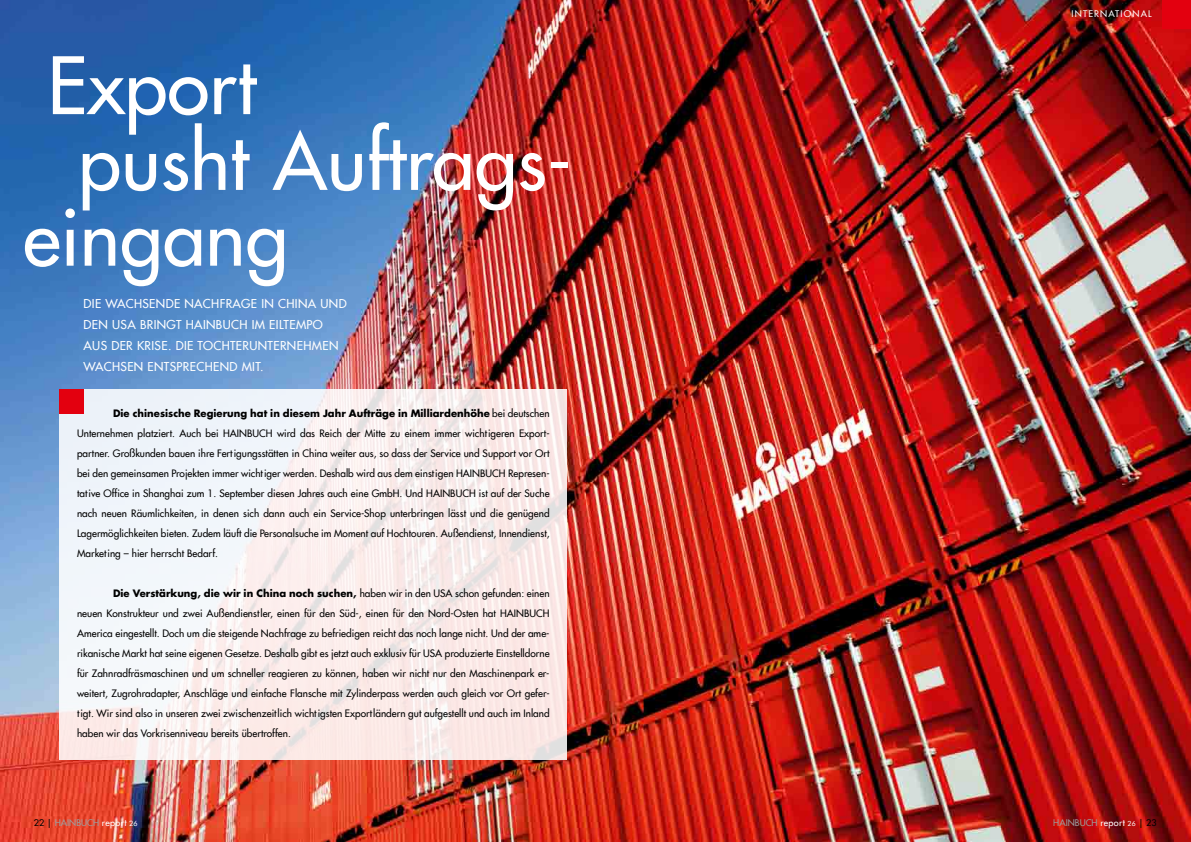
<style>
.page{position:relative;width:1191px;height:842px;background:#fff}
.page>*{position:absolute;margin:0;border:0;box-sizing:border-box;transform-origin:0 0}
.t1{font:500 76.8px "Futura Com";color:#fff}
.t2{font:500 12px "Futura Com";letter-spacing:.03em;color:#fff}
.t3{font:500 10px/20px "Futura Com";letter-spacing:.005em;color:#000;text-align:justify}
.t4{font:500 9px "Futura Com";color:#9c9d9d}
.t5{font:500 9px "Futura Com";color:#fff}
.s1{font-weight:700}
.s2{color:#000}
.s3{color:#fff}
.s4{font-size:7px;color:#fff}
.s5{font-size:6.7px;color:#fff}
</style>
<div class="page">
<img style="left:0;top:0;width:1191px;height:842px">
<div style="left:1162px;top:0;width:29px;height:28px;background:#e3000f"></div>
<svg style="left:60px;top:389px;width:507px;height:371px"></svg>
<div style="left:60px;top:389px;width:24px;height:25px;background:#e3000f"></div>
<h1 class="t1" style="left:47px;top:29px;width:210px">Export</h1>
<h1 class="t1" style="left:78px;top:104px;width:495px">pusht Auftrags-</h1>
<h1 class="t1" style="left:23px;top:180px;width:267px">eingang</h1>
<p class="t2" style="left:84px;top:294px;width:32px">Die wachsende</p>
<p class="t2" style="left:184px;top:294px;width:19px">Nachfrage</p>
<p class="t2" style="left:261px;top:294px;width:34px">in China</p>
<p class="t2" style="left:320px;top:294px;width:10px">und</p>
<p class="t2" style="left:84px;top:315px;width:9px">den</p>
<p class="t2" style="left:112px;top:315px;width:36px">USA bringt</p>
<p class="t2" style="left:186px;top:315px;width:98px">HAINBUCH im Eiltempo</p>
<p class="t2" style="left:84px;top:336px;width:9px">aus</p>
<p class="t2" style="left:111px;top:336px;width:8px">der</p>
<p class="t2" style="left:137px;top:336px;width:14px">Krise</p>
<p class="t2" style="left:168px;top:336px;width:44px">. Die Tochterunternehmen</p>
<p class="t2" style="left:84px;top:357px;width:10px">wachsen</p>
<p class="t2" style="left:148px;top:357px;width:9px">entsprechend</p>
<p class="t2" style="left:242px;top:357px;width:23px">mit.</p>
<p class="t3" style="left:77px;top:403px;width:474px;text-indent:36px"><span class="s1">Die chinesische Regierung hat in diesem Jahr Aufträge in Milliardenhöhe</span> bei deutschen Unternehmen platziert. Auch bei HAINBUCH wird das Reich der Mitte zu einem immer wichtigeren Export&shy;partner. Großkunden bauen ihre Fertigungsstätten in China weiter aus, so dass der Service und Support vor Ort bei den gemeinsamen Projekten immer wichtiger werden. Deshalb wird aus dem einstigen HAINBUCH Represen&shy;tative Office in Shanghai zum 1. September diesen Jahres auch eine GmbH. Und HAINBUCH ist auf der Suche nach neuen Räumlichkeiten, in denen sich dann auch ein Service-Shop unterbringen lässt und die genügend Lagermöglichkeiten bieten. Zudem läuft die Personalsuche im Moment auf Hochtouren. Außendienst, Innendienst, Marketing – hier herrscht Bedarf.</p>
<p class="t3" style="left:77px;top:583px;width:474px;text-indent:36px"><span class="s1">Die Verstärkung, die wir in China noch suchen,</span> haben wir in den USA schon gefunden: einen neuen Konstrukteur und zwei Außendienstler, einen für den Süd-, einen für den Nord-Osten hat HAINBUCH America eingestellt. Doch um die steigende Nachfrage zu befriedigen reicht das noch lange nicht. Und der ame&shy;rikanische Markt hat seine eigenen Gesetze. Deshalb gibt es jetzt auch exklusiv für USA produzierte Einstelldorne für Zahnradfräsmaschinen und um schneller reagieren zu können, haben wir nicht nur den Maschinenpark er&shy;weitert, Zugrohradapter, Anschläge und einfache Flansche mit Zylinderpass werden auch gleich vor Ort gefer&shy;tigt. Wir sind also in unseren zwei zwischenzeitlich wichtigsten Exportländern gut aufgestellt und auch im Inland haben wir das Vorkrisenniveau bereits übertroffen.</p>
<p class="t5" style="left:1071px;top:7px;width:11px">International</p>
<p class="t4" style="left:34px;top:816px;width:105px"><span class="s2">22 |</span> HAINBUCH <span class="s3">report</span> <span class="s4">26</span></p>
<p class="t4" style="left:1053px;top:816px;width:105px">HAINBUCH <span class="s3">report</span> <span class="s5">26</span> <span class="s2">| 23</span></p>
</div>
